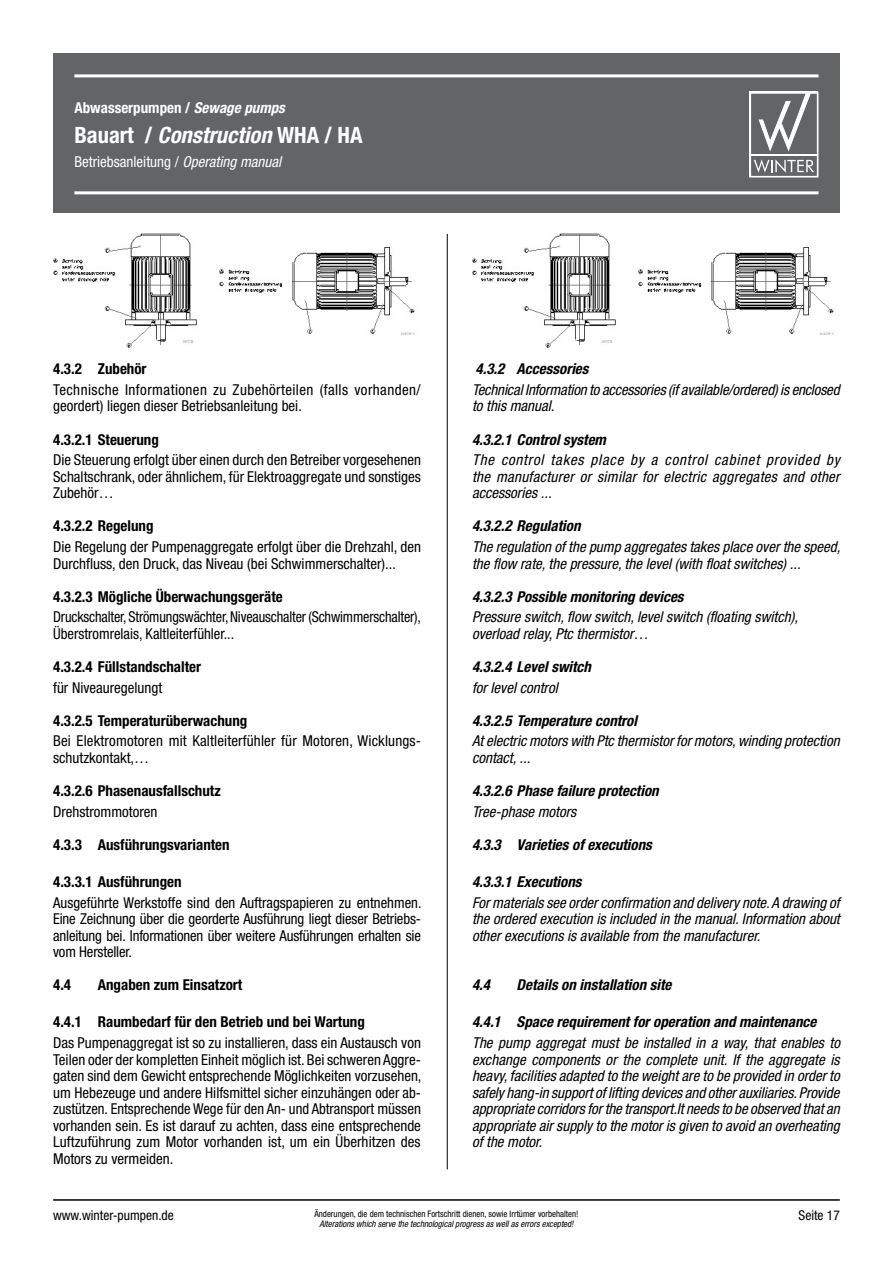
<style>
.page{position:relative;width:893px;height:1263px;background:#fff}
.page>*{position:absolute;margin:0;border:0;box-sizing:border-box;transform-origin:0 0}
.t1{font:700 condensed 22.5px "Helvetica Neue LT Std";color:#fff}
.t2{font:italic condensed 15px/16.5px "Helvetica Neue LT Std";color:#000}
.t3{font:condensed 15px/16.5px "Helvetica Neue LT Std";color:#000;text-align:justify}
.t4{font:italic 700 condensed 15px "Helvetica Neue LT Std";color:#000}
.t5{font:700 condensed 15px "Helvetica Neue LT Std";color:#000}
.t6{font:condensed 15px/16.5px "Helvetica Neue LT Std";color:#000;scale:.95 1}
.t7{font:condensed 15px/16.5px "Helvetica Neue LT Std";letter-spacing:.03em;color:#000}
.t8{font:condensed 15px "Helvetica Neue LT Std";color:#fff}
.t9{font:700 condensed 15px "Helvetica Neue LT Std";color:#fff}
.t10{font:condensed 13.5px "Helvetica Neue LT Std";color:#000}
.t11{font:condensed 9px "Helvetica Neue LT Std";color:#000}
.t12{font:italic condensed 9px "Helvetica Neue LT Std";color:#000}
.s1{font-style:italic}
</style>
<div class="page">
<hr style="left:447px;top:234px;width:1px;height:935px;background:#000">
<div style="left:53px;top:53px;width:787px;height:160px;background:#636466"></div>
<hr style="left:74px;top:74px;width:745px;height:3px;background:#fff">
<hr style="left:74px;top:191px;width:745px;height:3px;background:#fff">
<hr style="left:53px;top:1199px;width:787px;height:2px;background:#000">
<svg style="left:758px;top:95px;width:52px;height:56px"></svg>
<svg style="left:754px;top:159px;width:60px;height:14px"></svg>
<hr style="left:751px;top:154px;width:66px;height:2px;background:#fff">
<div style="left:749px;top:92px;width:69px;height:85px;border:2px solid #fff"></div>
<img style="left:53px;top:234px;width:362px;height:114px">
<img style="left:472px;top:234px;width:362px;height:114px">
<p class="t9" style="left:74px;top:98px;width:212px">Abwasserpumpen / <span class="s1">Sewage pumps</span></p>
<h1 class="t1" style="left:74px;top:121px;width:290px">Bauart / <span class="s1">Construction</span> WHA / HA</h1>
<p class="t8" style="left:74px;top:153px;width:208px">Betriebsanleitung / <span class="s1">Operating manual</span></p>
<p class="t5" style="left:53px;top:360px;width:95px">4.3.2 Zubehör</p>
<p class="t7" style="left:53px;top:381px;width:369px">Technische Informationen zu Zubehörteilen (falls vorhanden/ geordert) liegen dieser Betriebsanleitung bei.</p>
<p class="t5" style="left:53px;top:430px;width:107px">4.3.2.1 Steuerung</p>
<p class="t3" style="left:53px;top:452px;width:369px">Die Steuerung erfolgt über einen durch den Betreiber vorgesehenen Schaltschrank, oder ähnlichem, für Elektroaggregate und sonstiges Zubehör…</p>
<p class="t5" style="left:53px;top:517px;width:102px">4.3.2.2 Regelung</p>
<p class="t3" style="left:53px;top:538px;width:369px">Die Regelung der Pumpenaggregate erfolgt über die Drehzahl, den<br>Durchfluss, den Druck, das Niveau (bei Schwimmerschalter)...</p>
<p class="t5" style="left:53px;top:587px;width:231px">4.3.2.3 Mögliche Überwachungsgeräte</p>
<p class="t6" style="left:53px;top:609px;width:389px">Druckschalter, Strömungswächter, Niveauschalter (Schwimmerschalter),<br>Überstromrelais, Kaltleiterfühler...</p>
<p class="t5" style="left:53px;top:657px;width:149px">4.3.2.4 Füllstandschalter</p>
<p class="t3" style="left:53px;top:679px;width:111px">für Niveauregelungt</p>
<p class="t5" style="left:53px;top:711px;width:196px">4.3.2.5 Temperaturüberwachung</p>
<p class="t3" style="left:53px;top:733px;width:369px">Bei Elektromotoren mit Kaltleiterfühler für Motoren, Wicklungs&shy;schutzkontakt,…</p>
<p class="t5" style="left:53px;top:781px;width:169px">4.3.2.6 Phasenausfallschutz</p>
<p class="t3" style="left:53px;top:803px;width:106px">Drehstrommotoren</p>
<p class="t5" style="left:53px;top:835px;width:178px">4.3.3 Ausführungsvarianten</p>
<p class="t5" style="left:53px;top:872px;width:130px">4.3.3.1 Ausführungen</p>
<p class="t3" style="left:53px;top:894px;width:370px">Ausgeführte Werkstoffe sind den Auftragspapieren zu entnehmen.<br>Eine Zeichnung über die georderte Ausführung liegt dieser Betriebs&shy;anleitung bei. Informationen über weitere Ausführungen erhalten sie vom Hersteller.</p>
<p class="t5" style="left:53px;top:976px;width:20px">4.4</p>
<p class="t5" style="left:98px;top:976px;width:146px">Angaben zum Einsatzort</p>
<p class="t5" style="left:53px;top:1013px;width:313px">4.4.1 Raumbedarf für den Betrieb und bei Wartung</p>
<p class="t3" style="left:53px;top:1034px;width:370px">Das Pumpenaggregat ist so zu installieren, dass ein Austausch von Teilen oder der kompletten Einheit möglich ist. Bei schweren Aggre&shy;gaten sind dem Gewicht entsprechende Möglichkeiten vorzusehen, um Hebezeuge und andere Hilfsmittel sicher einzuhängen oder ab&shy;zustützen. Entsprechende Wege für den An- und Abtransport müssen vorhanden sein. Es ist darauf zu achten, dass eine entsprechende Luftzuführung zum Motor vorhanden ist, um ein Überhitzen des Motors zu vermeiden.</p>
<p class="t4" style="left:476px;top:360px;width:114px">4.3.2 Accessories</p>
<p class="t2" style="left:472px;top:382px;width:369px">Technical Information to accessories (if available/ordered) is enclosed to this manual.</p>
<p class="t4" style="left:472px;top:430px;width:135px">4.3.2.1 Control system</p>
<p class="t2" style="left:472px;top:452px;width:370px;text-align:justify">The control takes place by a control cabinet provided by the manufacturer or similar for electric aggregates and other accessories ...</p>
<p class="t4" style="left:472px;top:517px;width:110px">4.3.2.2 Regulation</p>
<p class="t2" style="left:472px;top:539px;width:370px">The regulation of the pump aggregates takes place over the speed, the flow rate, the pressure, the level (with float switches) ...</p>
<p class="t4" style="left:472px;top:587px;width:213px">4.3.2.3 Possible monitoring devices</p>
<p class="t2" style="left:472px;top:609px;width:327px">Pressure switch, flow switch, level switch (floating switch), overload relay, Ptc thermistor…</p>
<p class="t4" style="left:472px;top:657px;width:121px">4.3.2.4 Level switch</p>
<p class="t2" style="left:472px;top:679px;width:87px">for level control</p>
<p class="t4" style="left:472px;top:711px;width:167px">4.3.2.5 Temperature control</p>
<p class="t2" style="left:472px;top:733px;width:369px">At electric motors with Ptc thermistor for motors, winding protection contact, ...</p>
<p class="t4" style="left:472px;top:781px;width:188px">4.3.2.6 Phase failure protection</p>
<p class="t2" style="left:472px;top:803px;width:106px">Tree-phase motors</p>
<p class="t4" style="left:472px;top:835px;width:181px">4.3.3 Varieties of executions</p>
<p class="t4" style="left:472px;top:872px;width:111px">4.3.3.1 Executions</p>
<p class="t2" style="left:472px;top:894px;width:369px;text-align:justify">For materials see order confirmation and delivery note. A drawing of the ordered execution is included in the manual. Information about other executions is available from the manufacturer.</p>
<p class="t4" style="left:472px;top:975px;width:20px">4.4</p>
<p class="t4" style="left:517px;top:975px;width:156px">Details on installation site</p>
<p class="t4" style="left:472px;top:1013px;width:346px">4.4.1 Space requirement for operation and maintenance</p>
<p class="t2" style="left:472px;top:1035px;width:369px;text-align:justify">The pump aggregat must be installed in a way, that enables to exchange components or the complete unit. If the aggregate is heavy, facilities adapted to the weight are to be provided in order to safely hang-in support of lifting devices and other auxiliaries. Provide appropriate corridors for the transport.It needs to be observed that an appropriate air supply to the motor is given to avoid an overheating of the motor.</p>
<p class="t11" style="left:314px;top:1208px;width:266px">Änderungen, die dem technischen Fortschritt dienen, sowie Irrtümer vorbehalten!</p>
<p class="t12" style="left:319px;top:1219px;width:256px">Alterations which serve the technological progress as well as errors excepted!</p>
<p class="t10" style="left:53px;top:1207px;width:122px">www.winter-pumpen.de</p>
<p class="t10" style="left:799px;top:1207px;width:43px">Seite 17</p>
</div>
